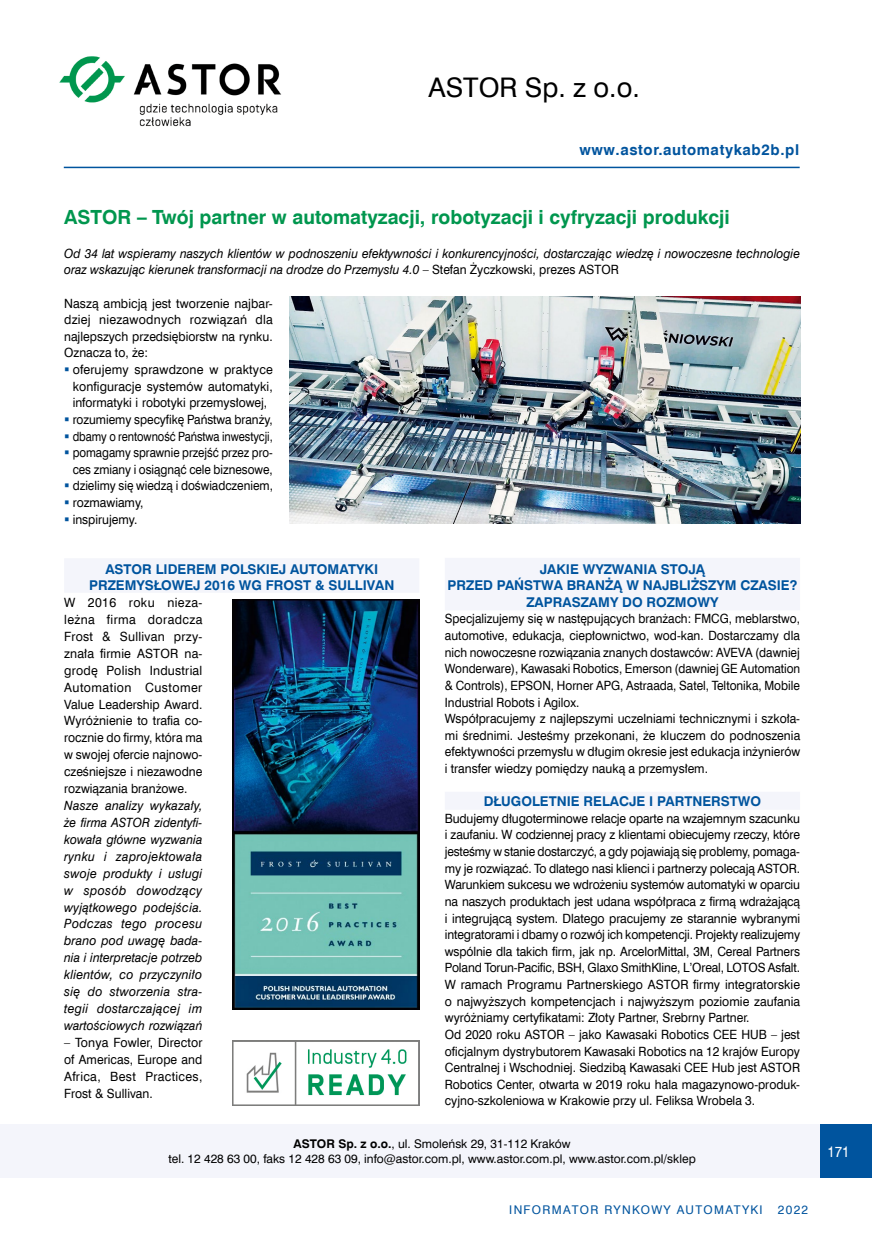
<style>
.page{position:relative;width:872px;height:1234px;background:#fff}
.page>*{position:absolute;margin:0;border:0;box-sizing:border-box;transform-origin:0 0}
.prezFirma{font:27px "Swis 721 EU";color:#000}
.prezŚródtytuł{font:700 19.5px "Swis 721 EU";color:#00964e}
.PrezWwwLewa{font:700 15px "Swis 721 EU";letter-spacing:.04em;color:#00549e}
.t1{font:15px "Swis 721 EU";color:#fff;scale:.9 1}
.prezŚródtytył_3{font:700 13.5px/16.6px "Swis 721 EU";color:#00549e;text-align:center}
.prezŚródtytuł_2{font:700 13.5px/16.6px "Swis 721 EU";color:#00549e;text-align:center}
.prezŚródtytuł-2{font:700 13.5px "Swis 721 EU";color:#00549e}
.prezPodstawowy{font:12.75px/16.6px "Swis 721 EU";color:#000;text-align:justify;scale:.95 1}
.prezPodstawowy-2{font:12.75px/17px "Swis 721 EU";color:#000;text-align:justify}
.prezPodstawowy-3{font:12.75px/16.6px "Swis 721 EU";color:#000;text-align:justify;scale:.93 1}
.prezPodstawowy-4{font:italic 12.75px/17px "Swis 721 EU";color:#000;text-align:justify}
.prezPodstawowy-5{font:italic 12.75px/16.6px "Swis 721 EU";color:#000;scale:.95 1}
.prezPodstawowy-6{font:12.75px/16.6px "Swis 721 EU";color:#000;text-align:justify;scale:.96 1}
.prezPodstawowy-7{font:12.75px/16.6px "Swis 721 EU";color:#000;scale:.9 1}
.prezPodstawowy-8{font:12.75px "Swis 721 EU";color:#000;scale:.87 1}
.prezStopka{font:12px "Swis 721 EU";color:#000}
.t2{font:12px "Swis 721 EU";letter-spacing:.11em;color:#00549e}
.s1{font-style:normal}
.s2{font-weight:700}
</style>
<div class="page">
<div style="left:0;top:1124px;width:872px;height:53px;background:#f4f5fb"></div>
<div style="left:821px;top:1124px;width:51px;height:53px;background:#00549e"></div>
<hr style="left:64px;top:167px;width:735px;height:1px;background:#00549e">
<img style="left:290px;top:297px;width:510px;height:226px">
<img style="left:232px;top:599px;width:187px;height:410px">
<img style="left:59px;top:56px;width:223px;height:71px">
<img style="left:232px;top:1040px;width:187px;height:65px">
<div style="left:445px;top:557px;width:355px;height:53px;background:#f4f5fb"></div>
<div style="left:445px;top:791px;width:355px;height:18px;background:#f4f5fb"></div>
<div style="left:64px;top:558px;width:355px;height:34px;background:#f4f5fb"></div>
<p class="prezFirma" style="left:428px;top:71px;width:213px">ASTOR Sp. z o.o.</p>
<p class="PrezWwwLewa" style="left:579px;top:140px;width:221px">www.astor.automatykab2b.pl</p>
<p class="prezŚródtytuł" style="left:64px;top:205px;width:667px">ASTOR – Twój partner w automatyzacji, robotyzacji i cyfryzacji produkcji</p>
<p class="prezPodstawowy-5" style="left:64px;top:245px;width:776px">Od 34 lat wspieramy naszych klientów w podnoszeniu efektywności i konkurencyjności, dostarczając wiedzę i nowoczesne technologie oraz wskazując kierunek transformacji na drodze do Przemysłu 4.0 <span class="s1">– Stefan Życzkowski, prezes ASTOR</span></p>
<p class="prezPodstawowy-2" style="left:64px;top:295px;width:210px">Naszą ambicją jest tworzenie najbar&shy;dziej niezawodnych rozwiązań dla najlepszych przedsiębiorstw na rynku.<br>Oznacza to, że:</p>
<p class="prezPodstawowy-2" style="left:73px;top:361px;width:202px">oferujemy sprawdzone w praktyce konfiguracje systemów automatyki, informatyki i robotyki przemysłowej,</p>
<p class="prezPodstawowy-3" style="left:73px;top:411px;width:217px">rozumiemy specyfikę Państwa branży,</p>
<p class="prezPodstawowy-8" style="left:73px;top:428px;width:231px">dbamy o rentowność Państwa inwestycji,</p>
<p class="prezPodstawowy-7" style="left:73px;top:444px;width:224px">pomagamy sprawnie przejść przez pro&shy;ces zmiany i osiągnąć cele biznesowe,</p>
<p class="prezPodstawowy-3" style="left:73px;top:478px;width:217px">dzielimy się wiedzą i doświadczeniem,</p>
<p class="prezPodstawowy" style="left:73px;top:494px;width:76px">rozmawiamy,</p>
<p class="prezPodstawowy" style="left:73px;top:511px;width:70px">inspirujemy.</p>
<p class="prezŚródtytył_3" style="left:447px;top:561px;width:351px">JAKIE WYZWANIA STOJĄ<br>PRZED PAŃSTWA BRANŻĄ W NAJBLIŻSZYM CZASIE?<br>ZAPRASZAMY DO ROZMOWY</p>
<p class="prezPodstawowy-3" style="left:445px;top:610px;width:383px">Specjalizujemy się w następujących branżach: FMCG, meblarstwo, automotive, edukacja, ciepłownictwo, wod-kan. Dostarczamy dla nich nowoczesne rozwiązania znanych dostawców: AVEVA (dawniej Wonderware), Kawasaki Robotics, Emerson (dawniej GE Automation &amp; Controls), EPSON, Horner APG, Astraada, Satel, Teltonika, Mobile Industrial Robots i Agilox.</p>
<p class="prezPodstawowy" style="left:445px;top:710px;width:375px">Współpracujemy z najlepszymi uczelniami technicznymi i szkoła&shy;mi średnimi. Jesteśmy przekonani, że kluczem do podnoszenia efektywności przemysłu w długim okresie jest edukacja inżynierów i transfer wiedzy pomiędzy nauką a przemysłem.</p>
<p class="prezŚródtytuł-2" style="left:484px;top:792px;width:279px">DŁUGOLETNIE RELACJE I PARTNERSTWO</p>
<p class="prezPodstawowy" style="left:445px;top:810px;width:375px">Budujemy długoterminowe relacje oparte na wzajemnym szacunku i zaufaniu. W codziennej pracy z klientami obiecujemy rzeczy, które jesteśmy w stanie dostarczyć, a gdy pojawiają się problemy, pomaga&shy;my je rozwiązać. To dlatego nasi klienci i partnerzy polecają ASTOR.<br>Warunkiem sukcesu we wdrożeniu systemów automatyki w oparciu na naszych produktach jest udana współpraca z firmą wdrażającą i integrującą system. Dlatego pracujemy ze starannie wybranymi integratorami i dbamy o rozwój ich kompetencji. Projekty realizujemy wspólnie dla takich firm, jak np. ArcelorMittal, 3M, Cereal Partners Poland Torun-Pacific, BSH, Glaxo SmithKline, L’Oreal, LOTOS Asfalt.</p>
<p class="prezPodstawowy-6" style="left:445px;top:976px;width:371px">W ramach Programu Partnerskiego ASTOR firmy integratorskie o najwyższych kompetencjach i najwyższym poziomie zaufania wyróżniamy certyfikatami: Złoty Partner, Srebrny Partner.</p>
<p class="prezPodstawowy" style="left:445px;top:1026px;width:375px">Od 2020 roku ASTOR – jako Kawasaki Robotics CEE HUB – jest oficjalnym dystrybutorem Kawasaki Robotics na 12 krajów Europy Centralnej i Wschodniej. Siedzibą Kawasaki CEE Hub jest ASTOR Robotics Center, otwarta w 2019 roku hala magazynowo-produk&shy;cyjno-szkoleniowa w Krakowie przy ul. Feliksa Wrobela 3.</p>
<p class="prezŚródtytuł_2" style="left:89px;top:561px;width:307px">ASTOR LIDEREM POLSKIEJ AUTOMATYKI<br>PRZEMYSŁOWEJ 2016 WG FROST &amp; SULLIVAN</p>
<p class="prezPodstawowy-2" style="left:64px;top:594px;width:140px">W 2016 roku nieza&shy;leżna firma doradcza Frost &amp; Sullivan przy&shy;znała firmie ASTOR na&shy;grodę Polish Industrial Automation Customer Value Leadership Award.<br>Wyróżnienie to trafia co&shy;rocznie do firmy, która ma w swojej ofercie najnowo&shy;cześniejsze i niezawodne rozwiązania branżowe.</p>
<p class="prezPodstawowy-4" style="left:64px;top:797px;width:140px">Nasze analizy wykazały, że firma ASTOR zidentyfi&shy;kowała główne wyzwania rynku i zaprojektowała swoje produkty i usługi w sposób dowodzący wyjątkowego podejścia.<br>Podczas tego procesu brano pod uwagę bada&shy;nia i interpretacje potrzeb klientów, co przyczyniło się do stworzenia stra&shy;tegii dostarczającej im wartościowych rozwiązań</p>
<p class="prezPodstawowy-2" style="left:64px;top:1033px;width:140px">– Tonya Fowler, Director of Americas, Europe and Africa, Best Practices, Frost &amp; Sullivan.</p>
<p class="prezStopka" style="left:293px;top:1136px;width:278px"><span class="s2">ASTOR Sp. z o.o.</span>, ul. Smoleńsk 29, 31-112 Kraków</p>
<p class="prezStopka" style="left:168px;top:1150px;width:529px">tel. 12 428 63 00, faks 12 428 63 09, info@astor.com.pl, www.astor.com.pl, www.astor.com.pl/sklep</p>
<p class="t2" style="left:509px;top:1201px;width:255px">INFORMATOR RYNKOWY AUTOMATYKI</p>
<p class="t2" style="left:778px;top:1201px;width:32px">2022</p>
<p class="t1" style="left:827px;top:1141px;width:26px">171</p>
</div>
